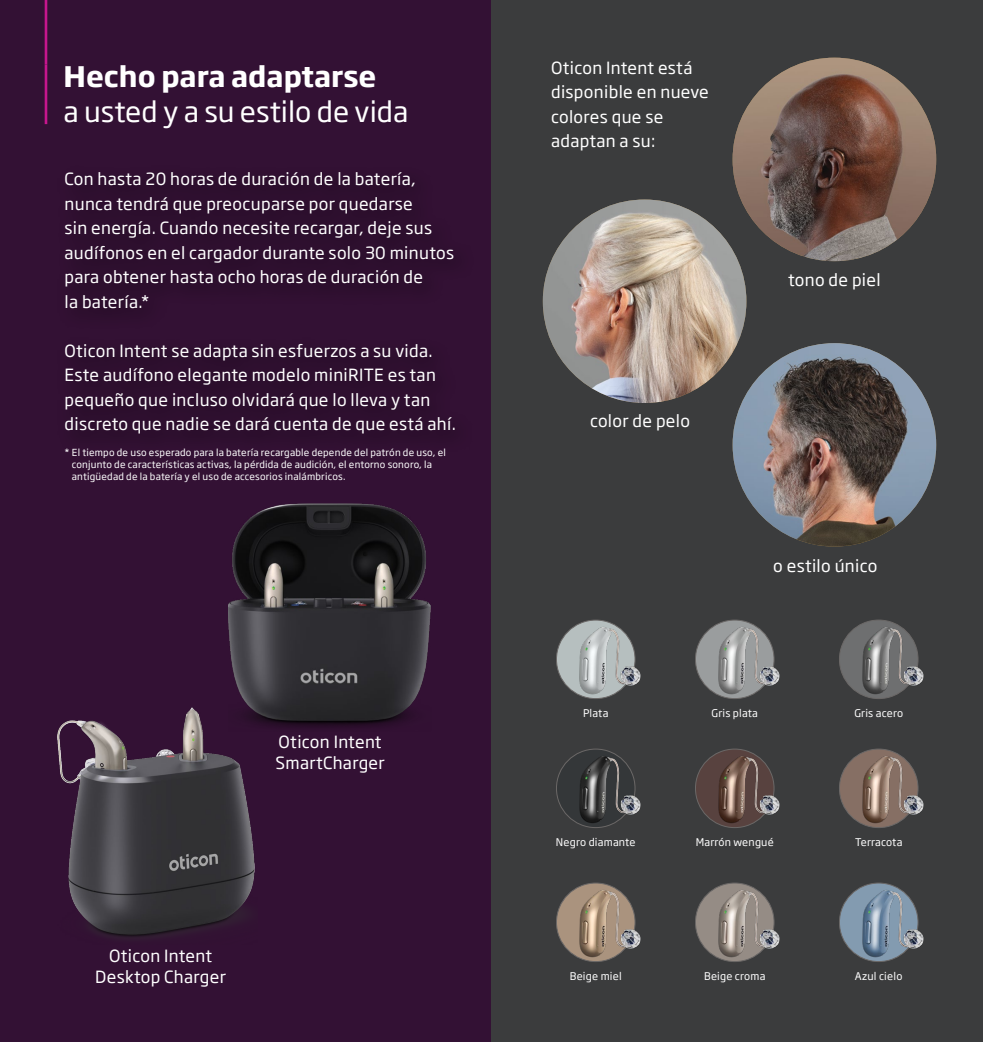
<style>
.page{position:relative;width:983px;height:1042px;background:#fff}
.page>*{position:absolute;margin:0;border:0;box-sizing:border-box;transform-origin:0 0}
.t1{font:28px "Soho Gothic Pro";color:#fff}
.t2{font:700 28px "Soho Gothic Pro";color:#fff}
.t3{font:16.62px/24.5px "Soho Gothic Pro";letter-spacing:.02em;color:#fff}
.t4{font:10.5px "Soho Gothic Pro";letter-spacing:.02em;color:#fff}
.t5{font:9.62px/12.2px "Soho Gothic Pro";letter-spacing:.02em;color:#fff}
</style>
<div class="page">
<div style="left:0;top:0;width:491px;height:1042px;background:#331134"></div>
<div style="left:491px;top:0;width:491px;height:1042px;background:#3b3c3d"></div>
<img style="left:556px;top:882px;width:85px;height:80px">
<img style="left:695px;top:882px;width:85px;height:80px">
<img style="left:839px;top:882px;width:85px;height:80px">
<img style="left:542px;top:199px;width:204px;height:204px;border-radius:102px">
<img style="left:732px;top:343px;width:203px;height:203px;border-radius:102px">
<img style="left:732px;top:58px;width:203px;height:203px;border-radius:102px">
<img style="left:839px;top:748px;width:85px;height:80px">
<img style="left:695px;top:748px;width:85px;height:80px">
<img style="left:556px;top:748px;width:85px;height:80px">
<img style="left:556px;top:619px;width:85px;height:80px">
<img style="left:839px;top:619px;width:85px;height:80px">
<img style="left:695px;top:619px;width:85px;height:80px">
<hr style="left:45px;top:0;width:2px;height:64px;background:#c6168d">
<hr style="left:45px;top:64px;width:2px;height:60px;background:#c6168d">
<div style="left:57px;top:164px;width:419px;height:291px;background:#2e0f2f"></div>
<img style="left:228px;top:503px;width:203px;height:224px">
<img style="left:57px;top:702px;width:200px;height:236px">
<h1 class="t2" style="left:64px;top:54px;width:314px">Hecho para adaptarse</h1>
<h1 class="t1" style="left:64px;top:90px;width:346px">a usted y a su estilo de vida</h1>
<p class="t3" style="left:64px;top:166px;width:391px">Con hasta 20 horas de duración de la batería, nunca tendrá que preocuparse por quedarse<br>sin energía. Cuando necesite recargar, deje sus audífonos en el cargador durante solo 30 minutos para obtener hasta ocho horas de duración de<br>la batería.*</p>
<p class="t3" style="left:64px;top:338px;width:393px">Oticon Intent se adapta sin esfuerzos a su vida.<br>Este audífono elegante modelo miniRITE es tan pequeño que incluso olvidará que lo lleva y tan discreto que nadie se dará cuenta de que está ahí.</p>
<p class="t5" style="left:72px;top:446px;width:375px;text-indent:-7px">* El tiempo de uso esperado para la batería recargable depende del patrón de uso, el conjunto de características activas, la pérdida de audición, el entorno sonoro, la antigüedad de la batería y el uso de accesorios inalámbricos.</p>
<p class="t3" style="left:275px;top:731px;width:111px;line-height:21px">Oticon Intent<br>SmartCharger</p>
<p class="t3" style="left:95px;top:944px;width:132px;line-height:21px;text-align:center">Oticon Intent<br>Desktop Charger</p>
<p class="t3" style="left:551px;top:55px;width:159px">Oticon Intent está disponible en nueve colores que se adaptan a su:</p>
<p class="t3" style="left:590px;top:408px;width:102px">color de pelo</p>
<p class="t3" style="left:787px;top:267px;width:94px">tono de piel</p>
<p class="t3" style="left:773px;top:552px;width:106px">o estilo único</p>
<p class="t4" style="left:583px;top:705px;width:27px">Plata</p>
<p class="t4" style="left:711px;top:705px;width:48px">Gris plata</p>
<p class="t4" style="left:854px;top:705px;width:50px">Gris acero</p>
<p class="t4" style="left:556px;top:834px;width:81px">Negro diamante</p>
<p class="t4" style="left:695px;top:834px;width:80px">Marrón wengué</p>
<p class="t4" style="left:854px;top:834px;width:49px">Terracota</p>
<p class="t4" style="left:569px;top:968px;width:53px">Beige miel</p>
<p class="t4" style="left:704px;top:968px;width:63px">Beige croma</p>
<p class="t4" style="left:854px;top:968px;width:49px">Azul cielo</p>
</div>
